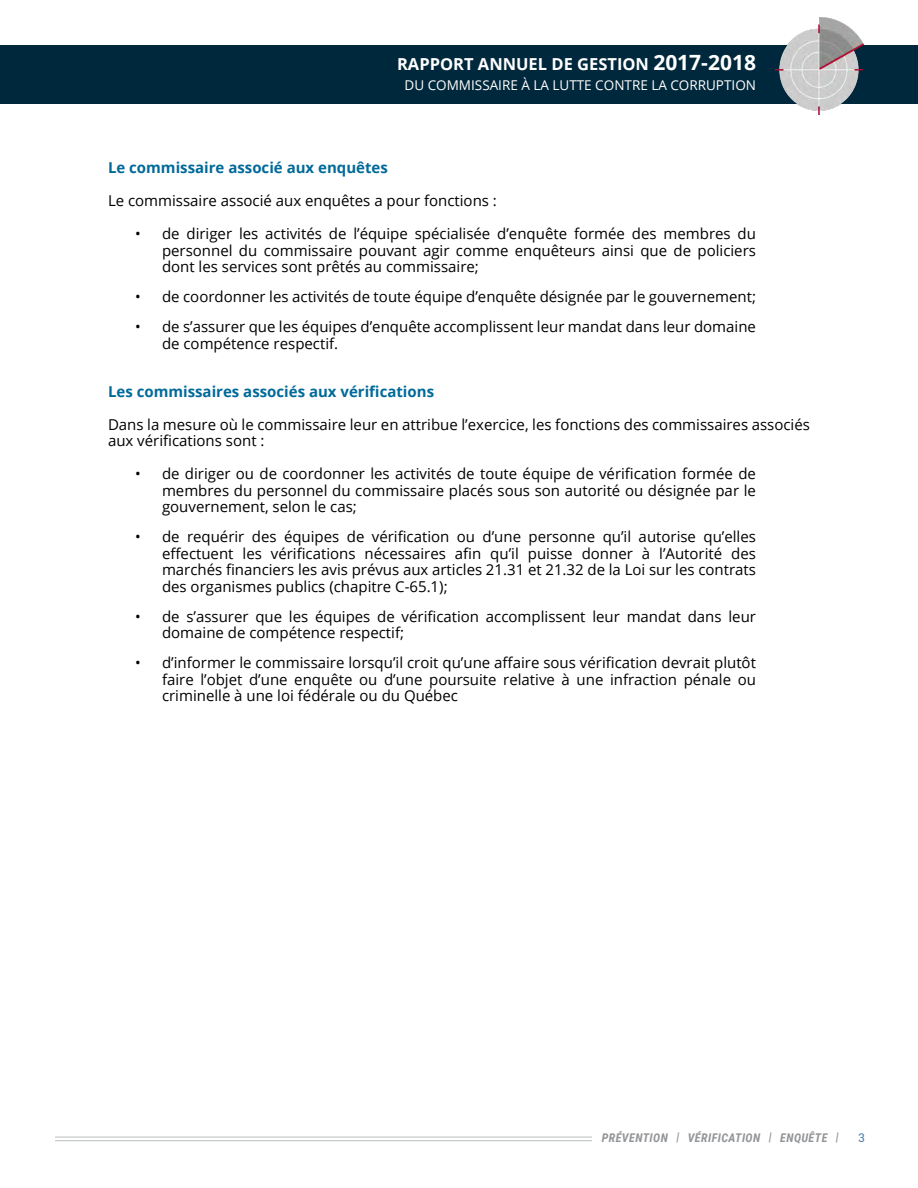
<style>
.page{position:relative;width:918px;height:1188px;background:#fff}
.page>*{position:absolute;margin:0;border:0;box-sizing:border-box;transform-origin:0 0}
.t1{font:700 16.5px "Open Sans";color:#fff}
.t2{font:15px/16.5px "Open Sans";color:#000;text-align:justify}
.t3{font:700 15px "Open Sans";color:#006a99}
.t4{font:13.5px "Open Sans";color:#fff}
.t5{font:italic 700 12px "Roboto Condensed";letter-spacing:.035em;color:#939598}
.t6{font:12px "Roboto";color:#4d7da7}
.s1{font-size:21px}
</style>
<div class="page">
<div style="left:0;top:45px;width:918px;height:59px;background:#00283c"></div>
<img style="left:775px;top:17px;width:89px;height:97px">
<hr style="left:55px;top:1137px;width:537px;height:1px;background:#bcbec0">
<hr style="left:55px;top:1140px;width:537px;height:1px;background:#bcbec0">
<p class="t1" style="left:397px;top:52px;width:360px">RAPPORT ANNUEL DE GESTION <span class="s1">2017-2018</span></p>
<p class="t4" style="left:405px;top:75px;width:353px">DU COMMISSAIRE À LA LUTTE CONTRE LA CORRUPTION</p>
<p class="t3" style="left:108px;top:157px;width:281px">Le commissaire associé aux enquêtes</p>
<p class="t2" style="left:108px;top:192px;width:390px">Le commissaire associé aux enquêtes a pour fonctions :</p>
<p class="t2" style="left:162px;top:225px;width:596px;text-indent:-27px">• de diriger les activités de l’équipe spécialisée d’enquête formée des membres du personnel du commissaire pouvant agir comme enquêteurs ainsi que de policiers dont les services sont prêtés au commissaire;</p>
<p class="t2" style="left:135px;top:288px;width:623px">• de coordonner les activités de toute équipe d’enquête désignée par le gouvernement;</p>
<p class="t2" style="left:162px;top:318px;width:595px;text-indent:-27px">• de s’assurer que les équipes d’enquête accomplissent leur mandat dans leur domaine de compétence respectif.</p>
<p class="t3" style="left:108px;top:381px;width:328px">Les commissaires associés aux vérifications</p>
<p class="t2" style="left:108px;top:416px;width:704px">Dans la mesure où le commissaire leur en attribue l’exercice, les fonctions des commissaires associés aux vérifications sont :</p>
<p class="t2" style="left:162px;top:465px;width:596px;text-indent:-27px">• de diriger ou de coordonner les activités de toute équipe de vérification formée de membres du personnel du commissaire placés sous son autorité ou désignée par le gouvernement, selon le cas;</p>
<p class="t2" style="left:162px;top:528px;width:596px;text-indent:-27px">• de requérir des équipes de vérification ou d’une personne qu’il autorise qu’elles effectuent les vérifications nécessaires afin qu’il puisse donner à l’Autorité des marchés financiers les avis prévus aux articles 21.31 et 21.32 de la Loi sur les contrats des organismes publics (chapitre C-65.1);</p>
<p class="t2" style="left:162px;top:608px;width:595px;text-indent:-27px">• de s’assurer que les équipes de vérification accomplissent leur mandat dans leur domaine de compétence respectif;</p>
<p class="t2" style="left:162px;top:654px;width:596px;text-indent:-27px">• d’informer le commissaire lorsqu’il croit qu’une affaire sous vérification devrait plutôt faire l’objet d’une enquête ou d’une poursuite relative à une infraction pénale ou criminelle à une loi fédérale ou du Québec</p>
<p class="t5" style="left:602px;top:1130px;width:239px">PRÉVENTION | VÉRIFICATION | ENQUÊTE |</p>
<p class="t6" style="left:858px;top:1129px;width:8px">3</p>
</div>
